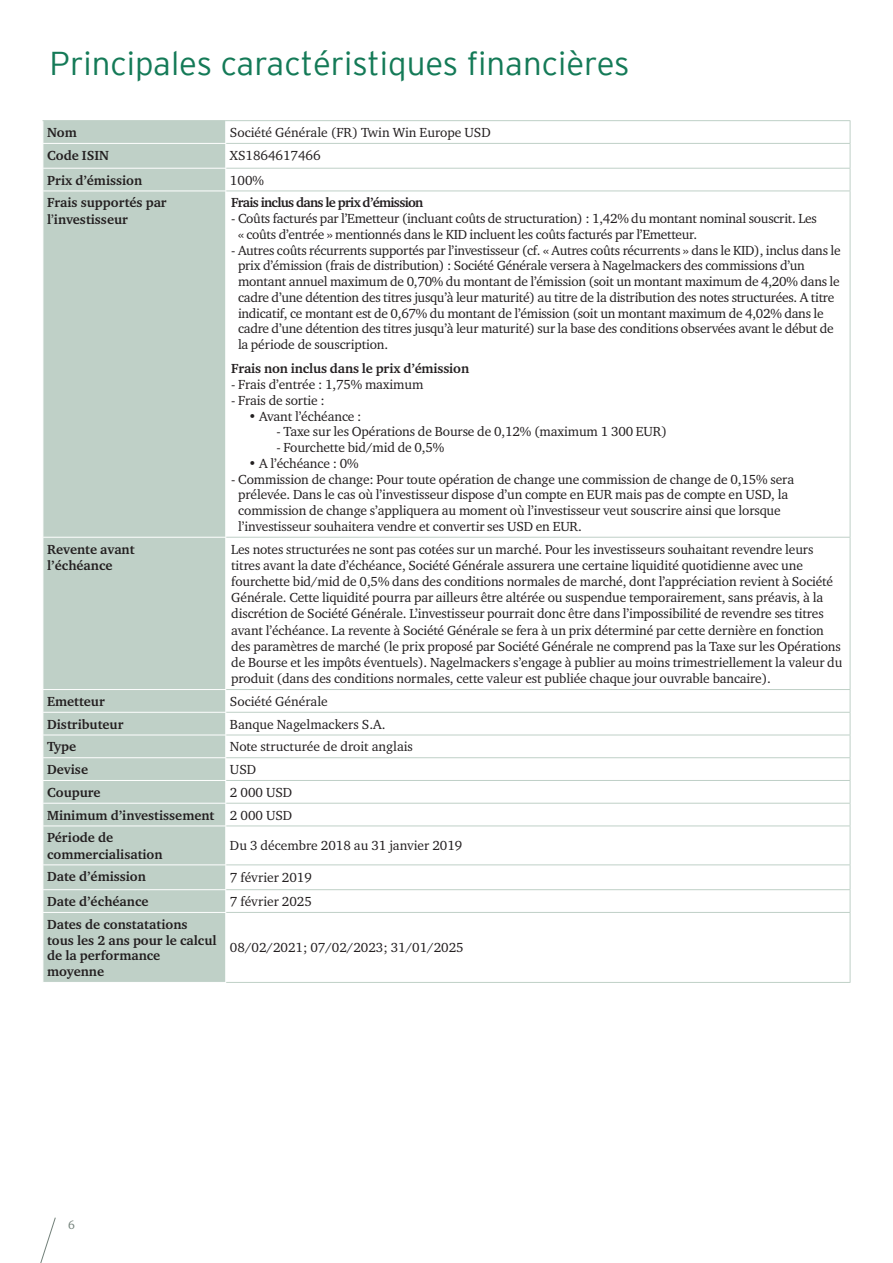
<style>
.page{position:relative;width:893px;height:1263px;background:#fff}
.page>*{position:absolute;margin:0;border:0;box-sizing:border-box;transform-origin:0 0}
.t1{font:33px "Interstate Mono Lgt";color:#147a57}
.t2{font:13.5px/15.8px "Charter ITC Pro";letter-spacing:-.01em;color:#231f20}
.t3{font:700 13.5px/15.8px "Charter ITC Pro";color:#231f20}
.t4{font:700 13.5px "Charter ITC Pro";letter-spacing:-.05em;color:#231f20}
.t5{font:12px "Charter ITC Pro";color:#728079}
.s1{font-weight:400}
</style>
<div class="page">
<svg style="left:40px;top:1217px;width:16px;height:46px"></svg>
<div style="left:44px;top:121px;width:181px;height:861px;background:#bfd0c7"></div>
<hr style="left:226px;top:143px;width:624px;height:1px;background:#bfd0c7">
<svg style="left:850px;top:121px;width:1px;height:70px"></svg>
<hr style="left:850px;top:191px;width:1px;height:346px;background:#bfd0c7">
<hr style="left:850px;top:538px;width:1px;height:151px;background:#bfd0c7">
<svg style="left:850px;top:690px;width:1px;height:135px"></svg>
<hr style="left:850px;top:826px;width:1px;height:38px;background:#bfd0c7">
<svg style="left:850px;top:865px;width:1px;height:47px"></svg>
<hr style="left:850px;top:913px;width:1px;height:69px;background:#bfd0c7">
<hr style="left:226px;top:168px;width:624px;height:1px;background:#bfd0c7">
<hr style="left:226px;top:191px;width:624px;height:1px;background:#bfd0c7">
<hr style="left:226px;top:537px;width:624px;height:1px;background:#bfd0c7">
<hr style="left:226px;top:689px;width:624px;height:1px;background:#bfd0c7">
<hr style="left:226px;top:712px;width:624px;height:1px;background:#bfd0c7">
<hr style="left:226px;top:735px;width:624px;height:1px;background:#bfd0c7">
<hr style="left:226px;top:757px;width:624px;height:1px;background:#bfd0c7">
<hr style="left:226px;top:780px;width:624px;height:1px;background:#bfd0c7">
<hr style="left:226px;top:803px;width:624px;height:1px;background:#bfd0c7">
<hr style="left:226px;top:825px;width:624px;height:1px;background:#bfd0c7">
<hr style="left:226px;top:864px;width:624px;height:1px;background:#bfd0c7">
<hr style="left:226px;top:889px;width:624px;height:1px;background:#bfd0c7">
<hr style="left:226px;top:912px;width:624px;height:1px;background:#bfd0c7">
<hr style="left:226px;top:982px;width:624px;height:1px;background:#bfd0c7">
<hr style="left:43px;top:143px;width:183px;height:1px;background:#fff">
<hr style="left:43px;top:168px;width:183px;height:1px;background:#fff">
<hr style="left:43px;top:191px;width:183px;height:1px;background:#fff">
<hr style="left:43px;top:537px;width:183px;height:1px;background:#fff">
<hr style="left:43px;top:689px;width:183px;height:1px;background:#fff">
<hr style="left:43px;top:712px;width:183px;height:1px;background:#fff">
<hr style="left:43px;top:735px;width:183px;height:1px;background:#fff">
<hr style="left:43px;top:757px;width:183px;height:1px;background:#fff">
<hr style="left:43px;top:780px;width:183px;height:1px;background:#fff">
<hr style="left:43px;top:803px;width:183px;height:1px;background:#fff">
<hr style="left:43px;top:825px;width:183px;height:1px;background:#fff">
<hr style="left:43px;top:864px;width:183px;height:1px;background:#fff">
<hr style="left:43px;top:889px;width:183px;height:1px;background:#fff">
<hr style="left:43px;top:912px;width:183px;height:1px;background:#fff">
<svg style="left:43px;top:121px;width:1px;height:70px"></svg>
<svg style="left:225px;top:121px;width:1px;height:70px"></svg>
<svg style="left:43px;top:690px;width:1px;height:135px"></svg>
<svg style="left:225px;top:690px;width:1px;height:135px"></svg>
<svg style="left:43px;top:865px;width:1px;height:47px"></svg>
<svg style="left:225px;top:865px;width:1px;height:47px"></svg>
<hr style="left:226px;top:120px;width:624px;height:1px;background:#bfd0c7">
<hr style="left:43px;top:120px;width:183px;height:1px;background:#bfd0c7">
<h1 class="t1" style="left:50px;top:45px;width:582px">Principales caractéristiques financières</h1>
<p class="t3" style="left:47px;top:125px;width:31px">Nom</p>
<p class="t2" style="left:230px;top:124px;width:262px">Société Générale (FR) Twin Win Europe USD</p>
<p class="t3" style="left:47px;top:147px;width:63px">Code ISIN</p>
<p class="t2" style="left:230px;top:147px;width:92px">XS1864617466</p>
<p class="t3" style="left:47px;top:172px;width:97px">Prix d’émission</p>
<p class="t2" style="left:230px;top:172px;width:36px">100%</p>
<p class="t3" style="left:47px;top:195px;width:121px;line-height:16.2px">Frais supportés par l<span class="s1">’</span>investisseur</p>
<p class="t4" style="left:231px;top:194px;width:194px">Frais inclus dans le prix d’émission</p>
<p class="t2" style="left:238px;top:210px;width:580px;text-indent:-7px">- Coûts facturés par l’Emetteur (incluant coûts de structuration) : 1,42% du montant nominal souscrit. Les « coûts d’entrée » mentionnés dans le KID incluent les coûts facturés par l’Emetteur.</p>
<p class="t2" style="left:238px;top:242px;width:604px;text-indent:-7px">- Autres coûts récurrents supportés par l’investisseur (cf. « Autres coûts récurrents » dans le KID), inclus dans le prix d’émission (frais de distribution) : Société Générale versera à Nagelmackers des commissions d’un montant annuel maximum de 0,70% du montant de l’émission (soit un montant maximum de 4,20% dans le cadre d’une détention des titres jusqu’à leur maturité) au titre de la distribution des notes structurées. A titre indicatif, ce montant est de 0,67% du montant de l’émission (soit un montant maximum de 4,02% dans le cadre d’une détention des titres jusqu’à leur maturité) sur la base des conditions observées avant le début de la période de souscription.</p>
<p class="t3" style="left:231px;top:361px;width:239px">Frais non inclus dans le prix d’émission</p>
<p class="t2" style="left:231px;top:376px;width:194px">- Frais d’entrée : 1,75% maximum</p>
<p class="t2" style="left:231px;top:392px;width:95px">- Frais de sortie :</p>
<p class="t2" style="left:248px;top:408px;width:115px">• Avant l’échéance :</p>
<p class="t2" style="left:277px;top:424px;width:392px">- Taxe sur les Opérations de Bourse de 0,12% (maximum 1 300 EUR)</p>
<p class="t2" style="left:277px;top:439px;width:169px">- Fourchette bid/mid de 0,5%</p>
<p class="t2" style="left:248px;top:455px;width:112px">• A l’échéance : 0%</p>
<p class="t2" style="left:238px;top:471px;width:557px;text-indent:-7px">- Commission de change: Pour toute opération de change une commission de change de 0,15% sera prélevée. Dans le cas où l’investisseur dispose d’un compte en EUR mais pas de compte en USD, la commission de change s’appliquera au moment où l’investisseur veut souscrire ainsi que lorsque l’investisseur souhaitera vendre et convertir ses USD en EUR.</p>
<p class="t3" style="left:47px;top:541px;width:89px;line-height:16.2px">Revente avant l’échéance</p>
<p class="t2" style="left:231px;top:541px;width:613px;line-height:16.2px">Les notes structurées ne sont pas cotées sur un marché. Pour les investisseurs souhaitant revendre leurs titres avant la date d’échéance, Société Générale assurera une certaine liquidité quotidienne avec une fourchette bid/mid de 0,5% dans des conditions normales de marché, dont l’appréciation revient à Société Générale. Cette liquidité pourra par ailleurs être altérée ou suspendue temporairement, sans préavis, à la discrétion de Société Générale. L’investisseur pourrait donc être dans l’impossibilité de revendre ses titres avant l’échéance. La revente à Société Générale se fera à un prix déterminé par cette dernière en fonction des paramètres de marché (le prix proposé par Société Générale ne comprend pas la Taxe sur les Opérations de Bourse et les impôts éventuels). Nagelmackers s’engage à publier au moins trimestriellement la valeur du produit (dans des conditions normales, cette valeur est publiée chaque jour ouvrable bancaire).</p>
<p class="t3" style="left:47px;top:693px;width:59px">Emetteur</p>
<p class="t2" style="left:230px;top:693px;width:99px">Société Générale</p>
<p class="t3" style="left:47px;top:716px;width:78px">Distributeur</p>
<p class="t2" style="left:230px;top:716px;width:157px">Banque Nagelmackers S.A.</p>
<p class="t3" style="left:47px;top:739px;width:31px">Type</p>
<p class="t2" style="left:230px;top:739px;width:185px">Note structurée de droit anglais</p>
<p class="t3" style="left:47px;top:762px;width:42px">Devise</p>
<p class="t2" style="left:230px;top:761px;width:28px">USD</p>
<p class="t3" style="left:47px;top:784px;width:55px">Coupure</p>
<p class="t3" style="left:47px;top:781px;width:247px;line-height:22.8px;text-align:justify;text-indent:183px"><span class="s1">2 000 USD </span>Minimum d’investissement <span class="s1">2 000 USD </span>Période de</p>
<p class="t3" style="left:47px;top:846px;width:117px">commercialisation</p>
<p class="t2" style="left:230px;top:838px;width:234px">Du 3 décembre 2018 au 31 janvier 2019</p>
<p class="t3" style="left:47px;top:869px;width:100px">Date d’émission</p>
<p class="t2" style="left:230px;top:869px;width:83px">7 février 2019</p>
<p class="t3" style="left:47px;top:893px;width:103px">Date d’échéance</p>
<p class="t2" style="left:230px;top:893px;width:83px">7 février 2025</p>
<p class="t3" style="left:47px;top:916px;width:171px">Dates de constatations tous les 2 ans pour le calcul de la performance moyenne</p>
<p class="t2" style="left:230px;top:940px;width:235px">08/02/2021; 07/02/2023; 31/01/2025</p>
<p class="t5" style="left:68px;top:1218px;width:8px">6</p>
</div>
